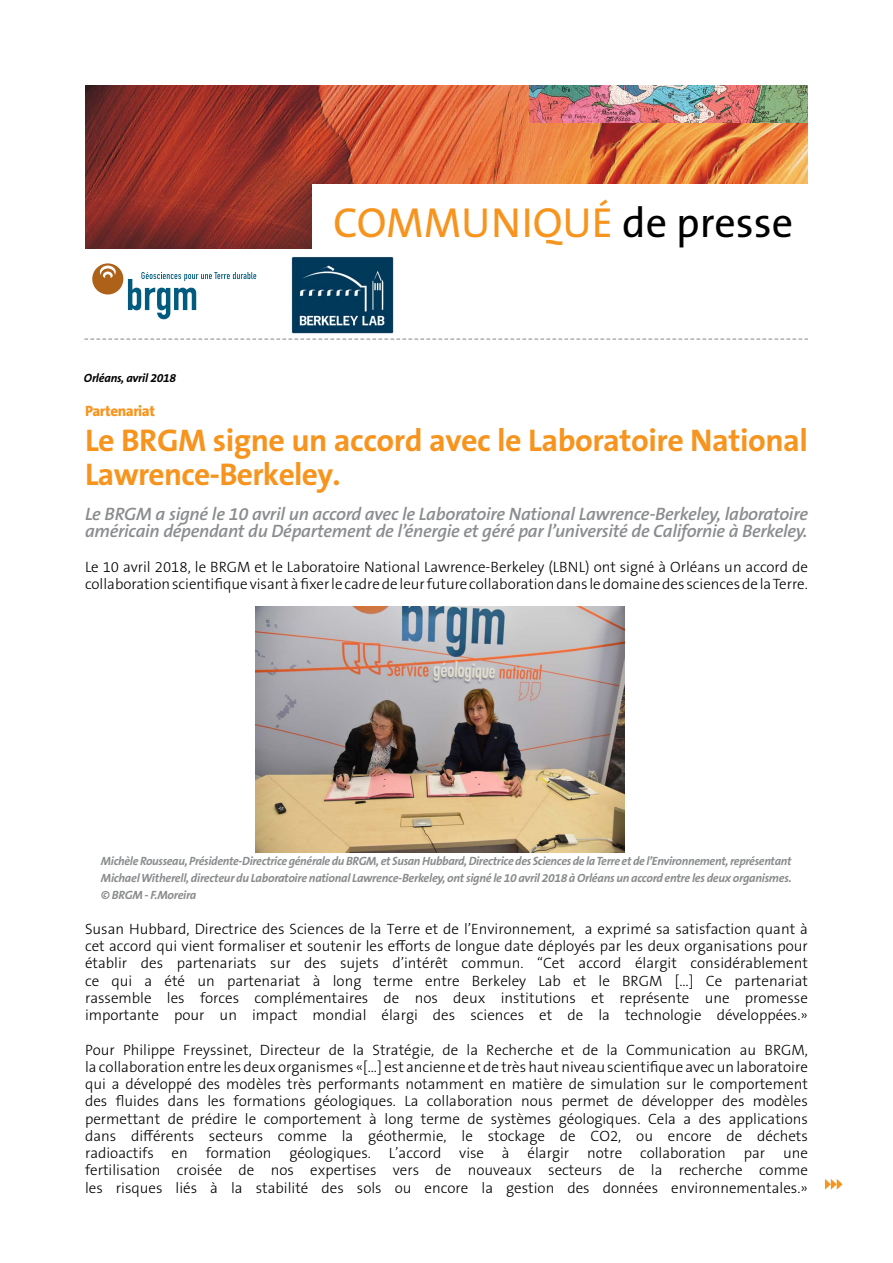
<style>
.page{position:relative;width:893px;height:1263px;background:#fff}
.page>*{position:absolute;margin:0;border:0;box-sizing:border-box;transform-origin:0 0}
.t1{font:42.3px "The Sans";color:#f7941e}
.t2{font:700 31.5px/34.5px "The Sans B W7";letter-spacing:-.015em;color:#f7941e}
.t3{font:italic 600 18px/17.2px "The Sans B W6";letter-spacing:-.02em;color:#8a8c8e}
.t4{font:300 15px/17.2px "The Sans B W3";color:#000;text-align:justify}
.t5{font:800 15px "The Sans B W8";color:#f7941e}
.t6{font:italic 700 12px/17.2px "The Sans B W7";letter-spacing:-.02em;color:#8a8c8e;text-align:justify}
.t7{font:italic 700 12px "The Sans B W7";letter-spacing:-.02em;color:#000}
.s1{color:#000}
</style>
<div class="page">
<img style="left:85px;top:85px;width:723px;height:164px">
<div style="left:313px;top:184px;width:513px;height:67px;background:#fff"></div>
<img style="left:529px;top:85px;width:279px;height:37px">
<svg style="left:84px;top:339px;width:724px;height:1px"></svg>
<svg style="left:825px;top:1179px;width:18px;height:11px"></svg>
<svg style="left:92px;top:263px;width:164px;height:56px"></svg>
<img style="left:291px;top:256px;width:102px;height:78px">
<img style="left:255px;top:606px;width:370px;height:247px">
<p class="t7" style="left:84px;top:370px;width:94px">Orléans, avril 2018</p>
<h1 class="t1" style="left:333px;top:187px;width:461px">Communiqué <span class="s1">de presse</span></h1>
<p class="t5" style="left:85px;top:402px;width:71px">Partenariat</p>
<h2 class="t2" style="left:85px;top:423px;width:725px">Le BRGM signe un accord avec le Laboratoire National<br>Lawrence-Berkeley.</h2>
<p class="t3" style="left:85px;top:505px;width:725px">Le BRGM a signé le 10 avril un accord avec le Laboratoire National Lawrence-Berkeley, laboratoire américain dépendant du Département de l’énergie et géré par l’université de Californie à Berkeley.</p>
<p class="t4" style="left:85px;top:558px;width:724px">Le 10 avril 2018, le BRGM et le Laboratoire National Lawrence-Berkeley (LBNL) ont signé à Orléans un accord de collaboration scientifique visant à fixer le cadre de leur future collaboration dans le domaine des sciences de la Terre.</p>
<p class="t6" style="left:101px;top:852px;width:692px">Michèle Rousseau, Présidente-Directrice générale du BRGM, et Susan Hubbard, Directrice des Sciences de la Terre et de l’Environnement, représentant Michael Witherell, directeur du Laboratoire national Lawrence-Berkeley, ont signé le 10 avril 2018 à Orléans un accord entre les deux organismes. © BRGM - F.Moreira</p>
<p class="t4" style="left:85px;top:920px;width:724px">Susan Hubbard, Directrice des Sciences de la Terre et de l’Environnement, a exprimé sa satisfaction quant à cet accord qui vient formaliser et soutenir les efforts de longue date déployés par les deux organisations pour établir des partenariats sur des sujets d’intérêt commun. “Cet accord élargit considérablement ce qui a été un partenariat à long terme entre Berkeley Lab et le BRGM [...] Ce partenariat rassemble les forces complémentaires de nos deux institutions et représente une promesse importante pour un impact mondial élargi des sciences et de la technologie développées.»</p>
<p class="t4" style="left:85px;top:1041px;width:724px">Pour Philippe Freyssinet, Directeur de la Stratégie, de la Recherche et de la Communication au BRGM, la collaboration entre les deux organismes «[...] est ancienne et de très haut niveau scientifique avec un laboratoire qui a développé des modèles très performants notamment en matière de simulation sur le comportement des fluides dans les formations géologiques. La collaboration nous permet de développer des modèles permettant de prédire le comportement à long terme de systèmes géologiques. Cela a des applications dans différents secteurs comme la géothermie, le stockage de CO2, ou encore de déchets radioactifs en formation géologiques. L’accord vise à élargir notre collaboration par une fertilisation croisée de nos expertises vers de nouveaux secteurs de la recherche comme les risques liés à la stabilité des sols ou encore la gestion des données environnementales.»</p>
</div>
